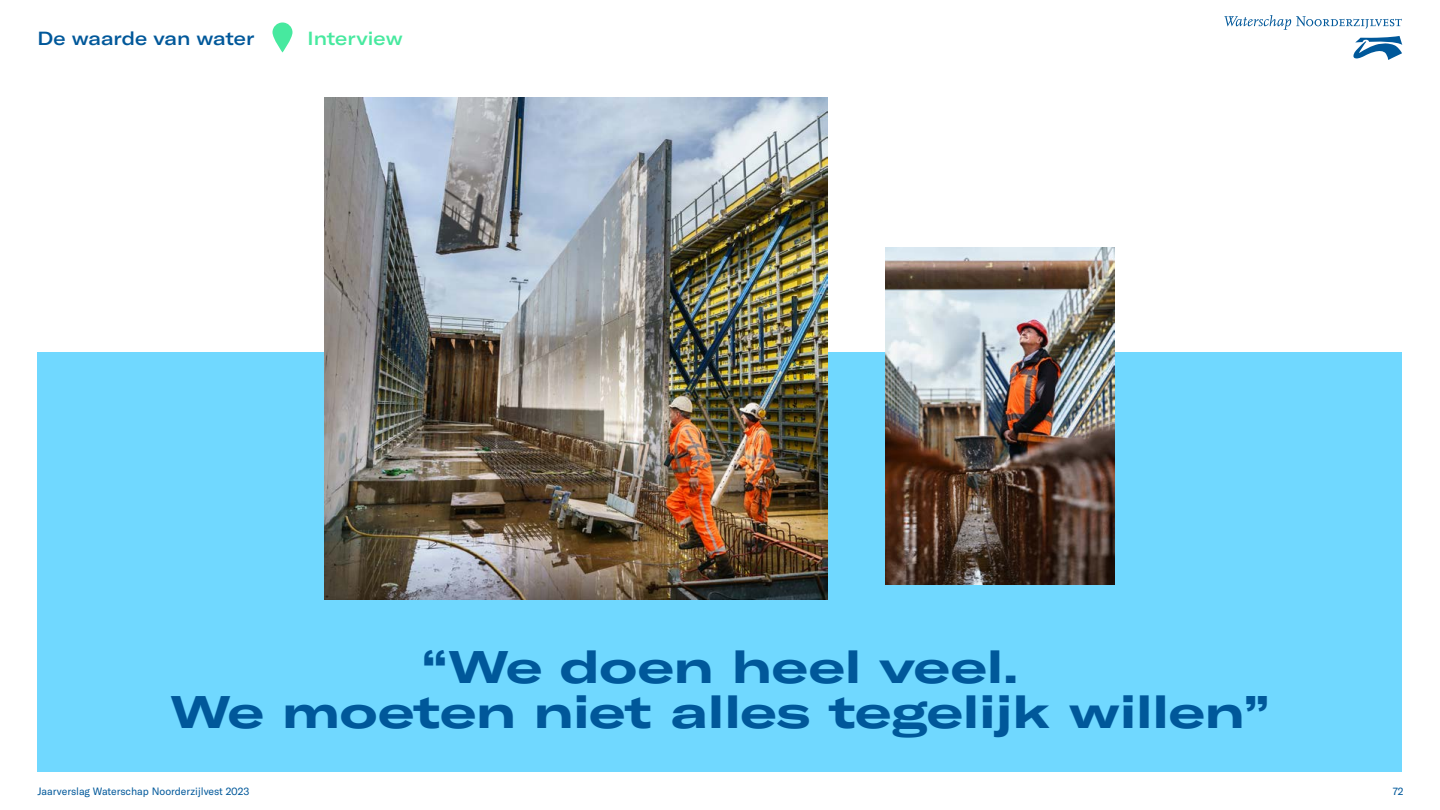
<style>
.page{position:relative;width:1440px;height:810px;background:#fff}
.page>*{position:absolute;margin:0;border:0;box-sizing:border-box;transform-origin:0 0}
.t1{font:700 expanded 45px/45px "GT America";color:#00589a;text-align:center}
.t2{font:500 expanded 18.75px "GT America";letter-spacing:-.005em;color:#00589a}
.t3{font:500 expanded 18.75px "GT America";letter-spacing:.005em;color:#47e99f}
.t4{font:10.5px "GT America";color:#00589a}
</style>
<div class="page">
<div style="left:38px;top:352px;width:1364px;height:420px;background:#70d8ff"></div>
<img style="left:325px;top:98px;width:502px;height:502px">
<img style="left:885px;top:248px;width:230px;height:337px">
<svg style="left:1224px;top:15px;width:178px;height:15px"></svg>
<svg style="left:1353px;top:36px;width:49px;height:24px"></svg>
<svg style="left:273px;top:22px;width:19px;height:30px"></svg>
<p class="t2" style="left:38px;top:27px;width:218px">De waarde van water</p>
<p class="t3" style="left:308px;top:27px;width:97px">Interview</p>
<p class="t1" style="left:170px;top:644px;width:1101px">“We doen heel veel.<br>We moeten niet alles tegelijk willen”</p>
<p class="t4" style="left:38px;top:786px;width:213px">Jaarverslag Waterschap Noorderzijlvest 2023</p>
<p class="t4" style="left:1393px;top:786px;width:12px">72</p>
</div>
